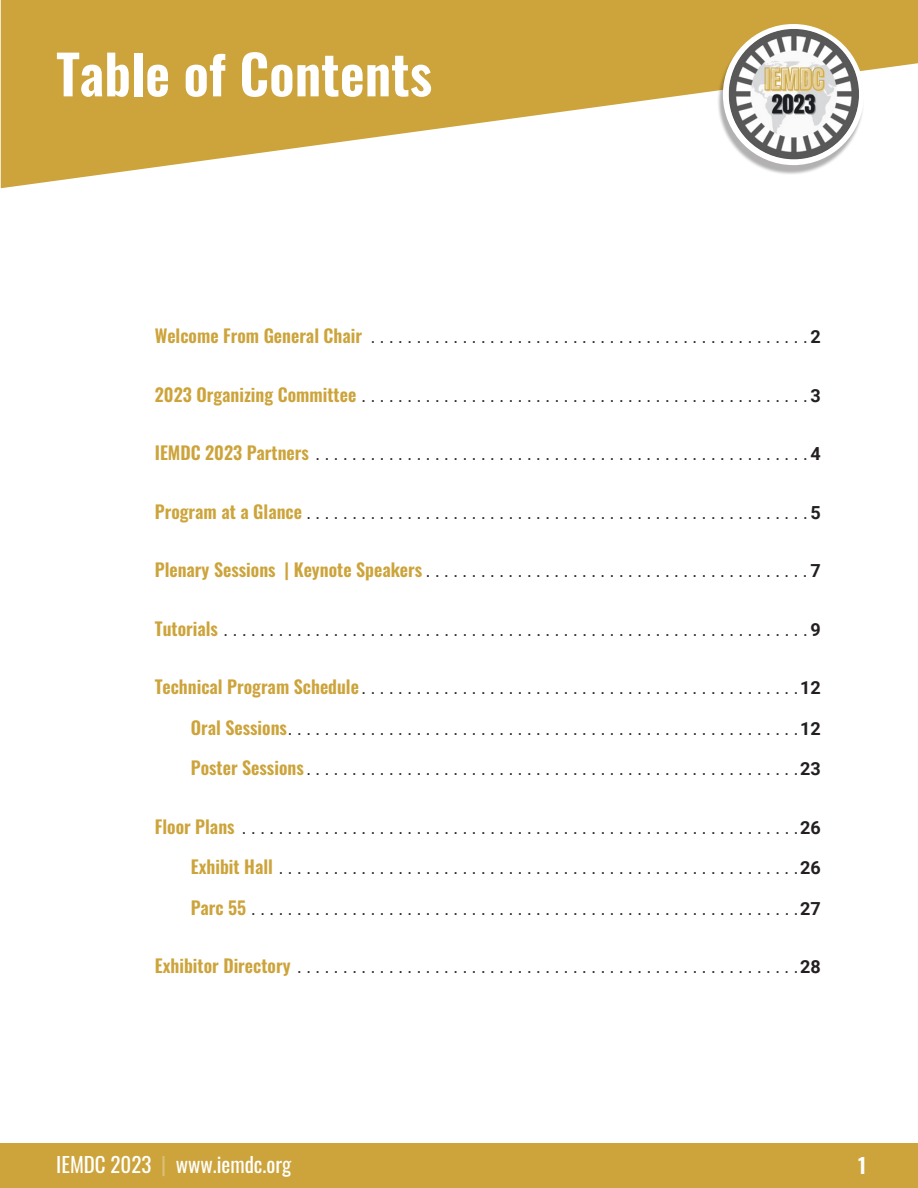
<style>
.page{position:relative;width:918px;height:1188px;background:#fff}
.page>*{position:absolute;margin:0;border:0;box-sizing:border-box;transform-origin:0 0}
.t1{font:600 54px "Oswald";color:#fff}
.t2{font:21px "Oswald";color:#fff}
.t3{font:600 21px "Oswald";color:#fff}
.t4{font:18px "Roboto";color:#231f20}
.s1{font-family:"Oswald";font-weight:600;color:#cda43b}
.s2{font-weight:700}
.s3{color:#dcbf76}
</style>
<div class="page">
<div style="left:0;top:1143px;width:918px;height:45px;background:#cda43b"></div>
<svg style="left:1px;top:0;width:917px;height:188px;fill:#cda43b"></svg>
<div style="left:717px;top:28px;width:147px;height:147px;background:#231f20;opacity:.35"></div>
<div style="left:723px;top:24px;width:141px;height:141px;background:#fff;border-radius:50%"></div>
<img style="left:729px;top:29px;width:130px;height:130px;border-radius:65px">
<p class="t1" style="left:56px;top:46px;width:377px">Table of Contents</p>
<p class="t4" style="left:155px;top:324px;width:668px"><span class="s1">Welcome From General Chair</span> . . . . . . . . . . . . . . . . . . . . . . . . . . . . . . . . . . . . . . . . . . . . . . . <span class="s2">2</span></p>
<p class="t4" style="left:155px;top:383px;width:667px"><span class="s1">2023 Organizing Committee</span> . . . . . . . . . . . . . . . . . . . . . . . . . . . . . . . . . . . . . . . . . . . . . . . . <span class="s2">3</span></p>
<p class="t4" style="left:155px;top:441px;width:667px"><span class="s1">IEMDC 2023 Partners</span> . . . . . . . . . . . . . . . . . . . . . . . . . . . . . . . . . . . . . . . . . . . . . . . . . . . . . <span class="s2">4</span></p>
<p class="t4" style="left:155px;top:500px;width:667px"><span class="s1">Program at a Glance</span> . . . . . . . . . . . . . . . . . . . . . . . . . . . . . . . . . . . . . . . . . . . . . . . . . . . . . . <span class="s2">5</span></p>
<p class="t4" style="left:155px;top:558px;width:667px"><span class="s1">Plenary Sessions | Keynote Speakers</span> . . . . . . . . . . . . . . . . . . . . . . . . . . . . . . . . . . . . . . . . . <span class="s2">7</span></p>
<p class="t4" style="left:155px;top:617px;width:667px"><span class="s1">Tutorials</span> . . . . . . . . . . . . . . . . . . . . . . . . . . . . . . . . . . . . . . . . . . . . . . . . . . . . . . . . . . . . . . . <span class="s2">9</span></p>
<p class="t4" style="left:155px;top:675px;width:668px"><span class="s1">Technical Program Schedule</span> . . . . . . . . . . . . . . . . . . . . . . . . . . . . . . . . . . . . . . . . . . . . . . . <span class="s2">12</span></p>
<p class="t4" style="left:191px;top:716px;width:632px"><span class="s1">Oral Sessions</span> . . . . . . . . . . . . . . . . . . . . . . . . . . . . . . . . . . . . . . . . . . . . . . . . . . . . . . . <span class="s2">12</span></p>
<p class="t4" style="left:191px;top:756px;width:632px"><span class="s1">Poster Sessions</span> . . . . . . . . . . . . . . . . . . . . . . . . . . . . . . . . . . . . . . . . . . . . . . . . . . . . . <span class="s2">23</span></p>
<p class="t4" style="left:155px;top:815px;width:668px"><span class="s1">Floor Plans</span> . . . . . . . . . . . . . . . . . . . . . . . . . . . . . . . . . . . . . . . . . . . . . . . . . . . . . . . . . . . . <span class="s2">26</span></p>
<p class="t4" style="left:191px;top:855px;width:632px"><span class="s1">Exhibit Hall</span> . . . . . . . . . . . . . . . . . . . . . . . . . . . . . . . . . . . . . . . . . . . . . . . . . . . . . . . . <span class="s2">26</span></p>
<p class="t4" style="left:191px;top:896px;width:632px"><span class="s1">Parc 55</span> . . . . . . . . . . . . . . . . . . . . . . . . . . . . . . . . . . . . . . . . . . . . . . . . . . . . . . . . . . . <span class="s2">27</span></p>
<p class="t4" style="left:155px;top:954px;width:668px"><span class="s1">Exhibitor Directory</span> . . . . . . . . . . . . . . . . . . . . . . . . . . . . . . . . . . . . . . . . . . . . . . . . . . . . . . <span class="s2">28</span></p>
<p class="t2" style="left:56px;top:1146px;width:237px">IEMDC 2023 <span class="s3">|</span> www.iemdc.org</p>
<p class="t3" style="left:858px;top:1155px;width:10px">1</p>
</div>
